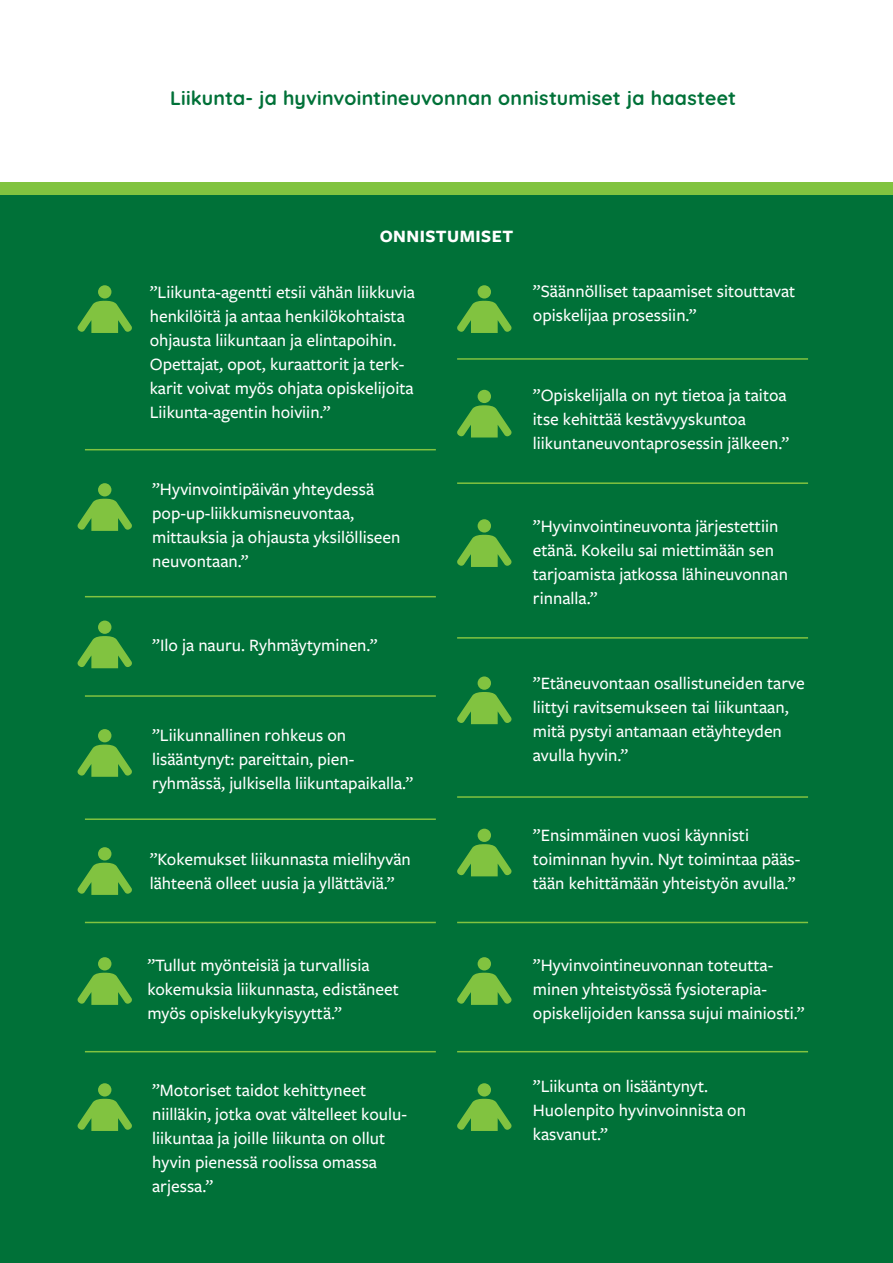
<style>
.page{position:relative;width:893px;height:1263px;background:#fff}
.page>*{position:absolute;margin:0;border:0;box-sizing:border-box;transform-origin:0 0}
.t1{font:700 19.5px "Quicksand";letter-spacing:.015em;color:#007138}
.t2{font:500 18px/24px "Freight Sans Pro";color:#fff}
.t3{font:700 18px "Freight Sans Pro";letter-spacing:.025em;color:#fff}
</style>
<div class="page">
<div style="left:0;top:183px;width:893px;height:1080px;background:#007138"></div>
<div style="left:98px;top:285px;width:13px;height:14px;background:#81c340;border-radius:50%"></div>
<svg style="left:77px;top:301px;width:55px;height:32px"></svg>
<div style="left:478px;top:285px;width:13px;height:14px;background:#81c340;border-radius:50%"></div>
<svg style="left:457px;top:301px;width:55px;height:32px"></svg>
<div style="left:478px;top:390px;width:13px;height:13px;background:#81c340;border-radius:50%"></div>
<svg style="left:457px;top:405px;width:55px;height:32px"></svg>
<div style="left:478px;top:519px;width:13px;height:13px;background:#81c340;border-radius:50%"></div>
<svg style="left:457px;top:535px;width:55px;height:32px"></svg>
<div style="left:478px;top:676px;width:13px;height:14px;background:#81c340;border-radius:50%"></div>
<svg style="left:457px;top:692px;width:55px;height:32px"></svg>
<div style="left:478px;top:829px;width:13px;height:13px;background:#81c340;border-radius:50%"></div>
<svg style="left:457px;top:844px;width:55px;height:32px"></svg>
<div style="left:478px;top:957px;width:13px;height:13px;background:#81c340;border-radius:50%"></div>
<svg style="left:457px;top:973px;width:55px;height:32px"></svg>
<div style="left:478px;top:1083px;width:13px;height:13px;background:#81c340;border-radius:50%"></div>
<svg style="left:457px;top:1099px;width:55px;height:32px"></svg>
<div style="left:98px;top:483px;width:13px;height:13px;background:#81c340;border-radius:50%"></div>
<svg style="left:77px;top:499px;width:55px;height:32px"></svg>
<div style="left:98px;top:621px;width:13px;height:13px;background:#81c340;border-radius:50%"></div>
<svg style="left:77px;top:636px;width:55px;height:32px"></svg>
<div style="left:98px;top:729px;width:13px;height:13px;background:#81c340;border-radius:50%"></div>
<svg style="left:77px;top:744px;width:55px;height:33px"></svg>
<div style="left:98px;top:847px;width:13px;height:13px;background:#81c340;border-radius:50%"></div>
<svg style="left:77px;top:863px;width:55px;height:32px"></svg>
<div style="left:98px;top:957px;width:13px;height:13px;background:#81c340;border-radius:50%"></div>
<svg style="left:77px;top:973px;width:55px;height:32px"></svg>
<div style="left:98px;top:1083px;width:13px;height:13px;background:#81c340;border-radius:50%"></div>
<svg style="left:77px;top:1099px;width:55px;height:32px"></svg>
<div style="left:0;top:182px;width:893px;height:13px;background:#81c340"></div>
<hr style="left:85px;top:449px;width:351px;height:1px;background:#81c340">
<hr style="left:457px;top:358px;width:351px;height:2px;background:#81c340">
<hr style="left:457px;top:482px;width:351px;height:2px;background:#81c340">
<hr style="left:457px;top:637px;width:351px;height:2px;background:#81c340">
<hr style="left:457px;top:796px;width:351px;height:2px;background:#81c340">
<hr style="left:457px;top:922px;width:351px;height:1px;background:#81c340">
<hr style="left:457px;top:1051px;width:351px;height:1px;background:#81c340">
<hr style="left:85px;top:596px;width:351px;height:1px;background:#81c340">
<hr style="left:85px;top:695px;width:351px;height:2px;background:#81c340">
<hr style="left:85px;top:818px;width:351px;height:2px;background:#81c340">
<hr style="left:85px;top:922px;width:351px;height:1px;background:#81c340">
<hr style="left:85px;top:1051px;width:351px;height:1px;background:#81c340">
<p class="t1" style="left:170px;top:81px;width:567px">Liikunta- ja hyvinvointineuvonnan onnistumiset ja haasteet</p>
<p class="t3" style="left:380px;top:224px;width:135px">ONNISTUMISET</p>
<p class="t2" style="left:150px;top:279px;width:267px">”Liikunta-agentti etsii vähän liikkuvia henkilöitä ja antaa henkilökohtaista ohjausta liikuntaan ja elintapoihin.<br>Opettajat, opot, kuraattorit ja terk&shy;karit voivat myös ohjata opiskelijoita Liikunta-agentin hoiviin.”</p>
<p class="t2" style="left:152px;top:477px;width:250px">”Hyvinvointipäivän yhteydessä pop-up-liikkumisneuvontaa, mittauksia ja ohjausta yksilölliseen neuvontaan.”</p>
<p class="t2" style="left:152px;top:632px;width:227px">”Ilo ja nauru. Ryhmäytyminen.”</p>
<p class="t2" style="left:152px;top:723px;width:263px">”Liikunnallinen rohkeus on lisääntynyt: pareittain, pien&shy;ryhmässä, julkisella liikuntapaikalla.”</p>
<p class="t2" style="left:150px;top:846px;width:263px">”Kokemukset liikunnasta mielihyvän lähteenä olleet uusia ja yllättäviä.”</p>
<p class="t2" style="left:533px;top:279px;width:264px">”Säännölliset tapaamiset sitouttavat opiskelijaa prosessiin.”</p>
<p class="t2" style="left:533px;top:382px;width:258px">”Opiskelijalla on nyt tietoa ja taitoa itse kehittää kestävyyskuntoa liikuntaneuvontaprosessin jälkeen.”</p>
<p class="t2" style="left:533px;top:513px;width:257px">”Hyvinvointineuvonta järjestettiin etänä. Kokeilu sai miettimään sen tarjoamista jatkossa lähineuvonnan rinnalla.”</p>
<p class="t2" style="left:533px;top:670px;width:273px">”Etäneuvontaan osallistuneiden tarve liittyi ravitsemukseen tai liikuntaan, mitä pystyi antamaan etäyhteyden avulla hyvin.”</p>
<p class="t2" style="left:533px;top:822px;width:269px">”Ensimmäinen vuosi käynnisti toiminnan hyvin. Nyt toimintaa pääs&shy;tään kehittämään yhteistyön avulla.”</p>
<p class="t2" style="left:147px;top:952px;width:253px">”Tullut myönteisiä ja turvallisia kokemuksia liikunnasta, edistäneet myös opiskelukykyisyyttä.”</p>
<p class="t2" style="left:152px;top:1077px;width:256px">”Motoriset taidot kehittyneet niilläkin, jotka ovat vältelleet koulu&shy;liikuntaa ja joille liikunta on ollut hyvin pienessä roolissa omassa arjessa.”</p>
<p class="t2" style="left:533px;top:952px;width:273px">”Hyvinvointineuvonnan toteutta&shy;minen yhteistyössä fysioterapia&shy;opiskelijoiden kanssa sujui mainiosti.”</p>
<p class="t2" style="left:533px;top:1073px;width:215px">”Liikunta on lisääntynyt.<br>Huolenpito hyvinvoinnista on kasvanut.”</p>
</div>
